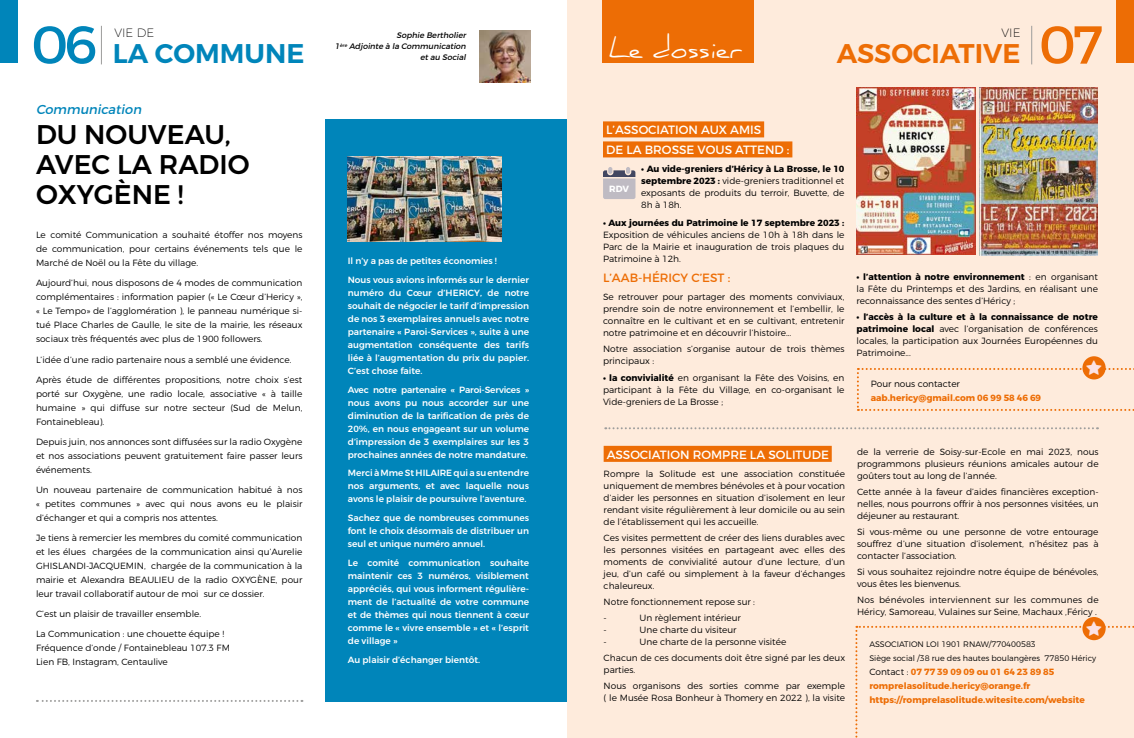
<style>
.page{position:relative;width:1134px;height:738px;background:#fff}
.page>*{position:absolute;margin:0;border:0;box-sizing:border-box;transform-origin:0 0}
.t1{font:53.2px "Montserrat";color:#0085ba}
.t2{font:53.2px "Montserrat";color:#ed6d05}
.t3{font:27.4px "Daniel";color:#fff}
.t4{font:500 27px/30px "Montserrat";color:#000}
.t5{font:600 27px "Montserrat";color:#ed6d05}
.t6{font:600 27px "Montserrat";color:#0085ba}
.t7{font:italic 13px "Montserrat";color:#0085ba}
.t8{font:200 12.1px "Montserrat";color:#000}
.t9{font:12px/20px "Montserrat";color:#fff}
.t10{font:12px "Montserrat";color:#ed6d05}
.t11{font:300 9px/12px "Montserrat";color:#000;text-align:justify}
.t12{font:500 9px/13px "Montserrat";color:#fff;text-align:justify}
.t13{font:700 9px/14px "Montserrat";color:#ed6d05}
.t14{font:700 9px "Montserrat";color:#000}
.t15{font:700 9px "Montserrat";color:#fff}
.t16{font:300 8px/14px "Montserrat";color:#000}
.t17{font:italic 8px/11px "Montserrat";color:#000;text-align:right}
.s1{font-weight:700}
.s2{font-weight:300;color:#000}
</style>
<div class="page">
<div style="left:325px;top:120px;width:242px;height:581px;background:#0085ba"></div>
<div style="left:567px;top:0;width:567px;height:737px;background:#feebdc"></div>
<hr style="left:1031px;top:26px;width:1px;height:38px;background:#9d9d9c">
<div style="left:1117px;top:0;width:17px;height:62px;background:#ed6d05"></div>
<div style="left:0;top:0;width:17px;height:62px;background:#0085ba"></div>
<hr style="left:101px;top:26px;width:1px;height:38px;background:#9d9d9c">
<img style="left:479px;top:30px;width:52px;height:52px">
<div style="left:603px;top:121px;width:161px;height:16px;background:#ed6d05"></div>
<div style="left:603px;top:141px;width:189px;height:16px;background:#ed6d05"></div>
<div style="left:604px;top:445px;width:228px;height:16px;background:#ed6d05"></div>
<div style="left:602px;top:0;width:152px;height:62px;background:#ed6d05"></div>
<img style="left:348px;top:156px;width:154px;height:85px">
<svg style="left:1082px;top:356px;width:24px;height:23px"></svg>
<svg style="left:1082px;top:616px;width:24px;height:23px"></svg>
<svg style="left:603px;top:167px;width:32px;height:32px"></svg>
<svg style="left:37px;top:700px;width:265px;height:1px"></svg>
<svg style="left:605px;top:427px;width:493px;height:2px"></svg>
<img style="left:857px;top:87px;width:118px;height:168px">
<img style="left:979px;top:87px;width:119px;height:168px">
<svg style="left:857px;top:360px;width:277px;height:50px"></svg>
<svg style="left:855px;top:620px;width:279px;height:118px"></svg>
<h1 class="t1" style="left:31px;top:12px;width:67px">06</h1>
<h1 class="t2" style="left:1039px;top:12px;width:65px">07</h1>
<h3 class="t8" style="left:114px;top:26px;width:41px">VIE DE</h3>
<h3 class="t6" style="left:113px;top:36px;width:193px">LA COMMUNE</h3>
<h3 class="t8" style="left:1001px;top:26px;width:20px">VIE</h3>
<h3 class="t5" style="left:837px;top:36px;width:185px">ASSOCIATIVE</h3>
<p class="t17" style="left:335px;top:30px;width:134px">Sophie Bertholier<br>1<sup>ère</sup> Adjointe à la Communication et au Social</p>
<h2 class="t3" style="left:609px;top:33px;width:135px">Le dossier</h2>
<h3 class="t7" style="left:36px;top:101px;width:110px">Communication</h3>
<h3 class="t4" style="left:36px;top:120px;width:215px">DU NOUVEAU,<br>AVEC LA RADIO<br>OXYGÈNE !</h3>
<p class="t11" style="left:36px;top:228px;width:268px;line-height:14px">Le comité Communication a souhaité étoffer nos moyens de communication, pour certains événements tels que le Marché de Noël ou la Fête du village.</p>
<p class="t11" style="left:36px;top:276px;width:268px;line-height:14px">Aujourd’hui, nous disposons de 4 modes de communication complémentaires : information papier (« Le Cœur d’Hericy », « Le Tempo» de l’agglomération ), le panneau numérique si&shy;tué Place Charles de Gaulle, le site de la mairie, les réseaux sociaux très fréquentés avec plus de 1900 followers.</p>
<p class="t11" style="left:36px;top:353px;width:257px">L’idée d’une radio partenaire nous a semblé une évidence.</p>
<p class="t11" style="left:36px;top:372px;width:268px;line-height:14px">Après étude de différentes propositions, notre choix s’est porté sur Oxygène, une radio locale, associative « à taille humaine » qui diffuse sur notre secteur (Sud de Melun, Fontainebleau).</p>
<p class="t11" style="left:36px;top:434px;width:268px;line-height:14px">Depuis juin, nos annonces sont diffusées sur la radio Oxygène et nos associations peuvent gratuitement faire passer leurs événements.</p>
<p class="t11" style="left:36px;top:482px;width:268px;line-height:14px">Un nouveau partenaire de communication habitué à nos « petites communes » avec qui nous avons eu le plaisir d’échanger et qui a compris nos attentes.</p>
<p class="t11" style="left:36px;top:530px;width:268px;line-height:14px">Je tiens à remercier les membres du comité communication et les élues chargées de la communication ainsi qu’Aurelie GHISLANDI-JACQUEMIN, chargée de la communication à la mairie et Alexandra BEAULIEU de la radio OXYGÈNE, pour leur travail collaboratif autour de moi sur ce dossier.</p>
<p class="t11" style="left:36px;top:607px;width:167px">C’est un plaisir de travailler ensemble.</p>
<p class="t11" style="left:36px;top:626px;width:195px;line-height:14px;text-align:left">La Communication : une chouette équipe !<br>Fréquence d’onde / Fontainebleau 107.3 FM<br>Lien FB, Instagram, Centaulive</p>
<p class="t12" style="left:348px;top:251px;width:183px;line-height:18.7px">Il n’y a pas de petites économies !<br>Nous vous avions informés sur le dernier</p>
<p class="t12" style="left:348px;top:286px;width:183px">numéro du Cœur d’HERICY, de notre souhait de négocier le tarif d’impression de nos 3 exemplaires annuels avec notre partenaire « Paroi-Services », suite à une augmentation conséquente des tarifs liée à l’augmentation du prix du papier.<br>C’est chose faite.</p>
<p class="t12" style="left:348px;top:382px;width:183px">Avec notre partenaire « Paroi-Services » nous avons pu nous accorder sur une diminution de la tarification de près de 20%, en nous engageant sur un volume d’impression de 3 exemplaires sur les 3 prochaines années de notre mandature.</p>
<p class="t12" style="left:348px;top:466px;width:183px">Merci à Mme St HILAIRE qui a su entendre nos arguments, et avec laquelle nous avons le plaisir de poursuivre l’aventure.</p>
<p class="t12" style="left:348px;top:511px;width:183px">Sachez que de nombreuses communes font le choix désormais de distribuer un seul et unique numéro annuel.</p>
<p class="t12" style="left:348px;top:555px;width:183px">Le comité communication souhaite maintenir ces 3 numéros, visiblement appréciés, qui vous informent régulière&shy;ment de l’actualité de votre commune et de thèmes qui nous tiennent à cœur comme le « vivre ensemble » et « l’esprit de village »</p>
<p class="t12" style="left:348px;top:652px;width:134px">Au plaisir d’échanger bientôt.</p>
<h3 class="t9" style="left:606px;top:120px;width:185px">L’ASSOCIATION AUX AMIS<br>DE LA BROSSE VOUS ATTEND :</h3>
<p class="t11" style="left:641px;top:163px;width:205px"><span class="s1">∙ Au vide-greniers d’Héricy à La Brosse, le 10 septembre 2023 :</span> vide-greniers traditionnel et exposants de produits du terroir, Buvette, de 8h à 18h.</p>
<p class="t14" style="left:603px;top:217px;width:243px">∙ Aux journées du Patrimoine le 17 septembre 2023 :</p>
<p class="t11" style="left:603px;top:229px;width:243px">Exposition de véhicules anciens de 10h à 18h dans le Parc de la Mairie et inauguration de trois plaques du Patrimoine à 12h.</p>
<h3 class="t10" style="left:603px;top:270px;width:129px">L’AAB-HÉRICY C’EST :</h3>
<p class="t11" style="left:603px;top:291px;width:243px">Se retrouver pour partager des moments conviviaux, prendre soin de notre environnement et l’embellir, le connaître en le cultivant et en se cultivant, entretenir notre patrimoine et en découvrir l’histoire...</p>
<p class="t11" style="left:603px;top:343px;width:243px">Notre association s’organise autour de trois thèmes principaux :</p>
<p class="t11" style="left:603px;top:371px;width:243px"><span class="s1">∙ la convivialité</span> en organisant la Fête des Voisins, en participant à la Fête du Village, en co-organisant le Vide-greniers de La Brosse ;</p>
<p class="t15" style="left:609px;top:183px;width:21px">RDV</p>
<p class="t11" style="left:856px;top:271px;width:243px"><span class="s1">∙ l’attention à notre environnement</span> : en organisant la Fête du Printemps et des Jardins, en réalisant une reconnaissance des sentes d’Héricy ;</p>
<p class="t11" style="left:856px;top:311px;width:243px"><span class="s1">∙ l’accès à la culture et à la connaissance de notre patrimoine local</span> avec l’organisation de conférences locales, la participation aux Journées Européennes du Patrimoine...</p>
<p class="t11" style="left:871px;top:377px;width:91px">Pour nous contacter</p>
<p class="t13" style="left:871px;top:390px;width:172px">aab.hericy@gmail.com 06 99 58 46 69</p>
<h3 class="t9" style="left:607px;top:444px;width:224px">ASSOCIATION ROMPRE LA SOLITUDE</h3>
<p class="t11" style="left:604px;top:467px;width:243px">Rompre la Solitude est une association constituée uniquement de membres bénévoles et à pour vocation d’aider les personnes en situation d’isolement en leur rendant visite régulièrement à leur domicile ou au sein de l’établissement qui les accueille.</p>
<p class="t11" style="left:604px;top:531px;width:243px">Ces visites permettent de créer des liens durables avec les personnes visitées en partageant avec elles des moments de convivialité autour d’une lecture, d’un jeu, d’un café ou simplement à la faveur d’échanges chaleureux.</p>
<p class="t11" style="left:640px;top:593px;width:117px;line-height:16px;text-indent:-36px">Notre fonctionnement repose sur :<br>Un règlement intérieur</p>
<p class="t11" style="left:640px;top:623px;width:148px">Une charte du visiteur<br>Une charte de la personne visitée</p>
<p class="t11" style="left:604px;top:651px;width:243px">Chacun de ces documents doit être signé par les deux parties.</p>
<p class="t11" style="left:604px;top:679px;width:243px">Nous organisons des sorties comme par exemple ( le Musée Rosa Bonheur à Thomery en 2022 ), la visite</p>
<p class="t11" style="left:857px;top:445px;width:243px">de la verrerie de Soisy-sur-Ecole en mai 2023, nous programmons plusieurs réunions amicales autour de goûters tout au long de l’année.</p>
<p class="t11" style="left:857px;top:485px;width:243px">Cette année à la faveur d’aides financières exception&shy;nelles, nous pourrons offrir à nos personnes visitées, un déjeuner au restaurant.</p>
<p class="t11" style="left:857px;top:525px;width:243px">Si vous-même ou une personne de votre entourage souffrez d’une situation d’isolement, n’hésitez pas à contacter l’association.</p>
<p class="t11" style="left:857px;top:565px;width:243px">Si vous souhaitez rejoindre notre équipe de bénévoles, vous êtes les bienvenus.</p>
<p class="t11" style="left:857px;top:593px;width:243px">Nos bénévoles interviennent sur les communes de<br>Héricy, Samoreau, Vulaines sur Seine, Machaux ,Féricy .</p>
<p class="t16" style="left:869px;top:636px;width:228px">ASSOCIATION LOI 1901 RNAW/770400583<br>Siège social /38 rue des hautes boulangères 77850 Héricy</p>
<p class="t13" style="left:869px;top:664px;width:217px"><span class="s2">Contact :</span> 07 77 39 09 09 ou 01 64 23 89 85 romprelasolitude.hericy@orange.fr https://romprelasolitude.witesite.com/website</p>
</div>
